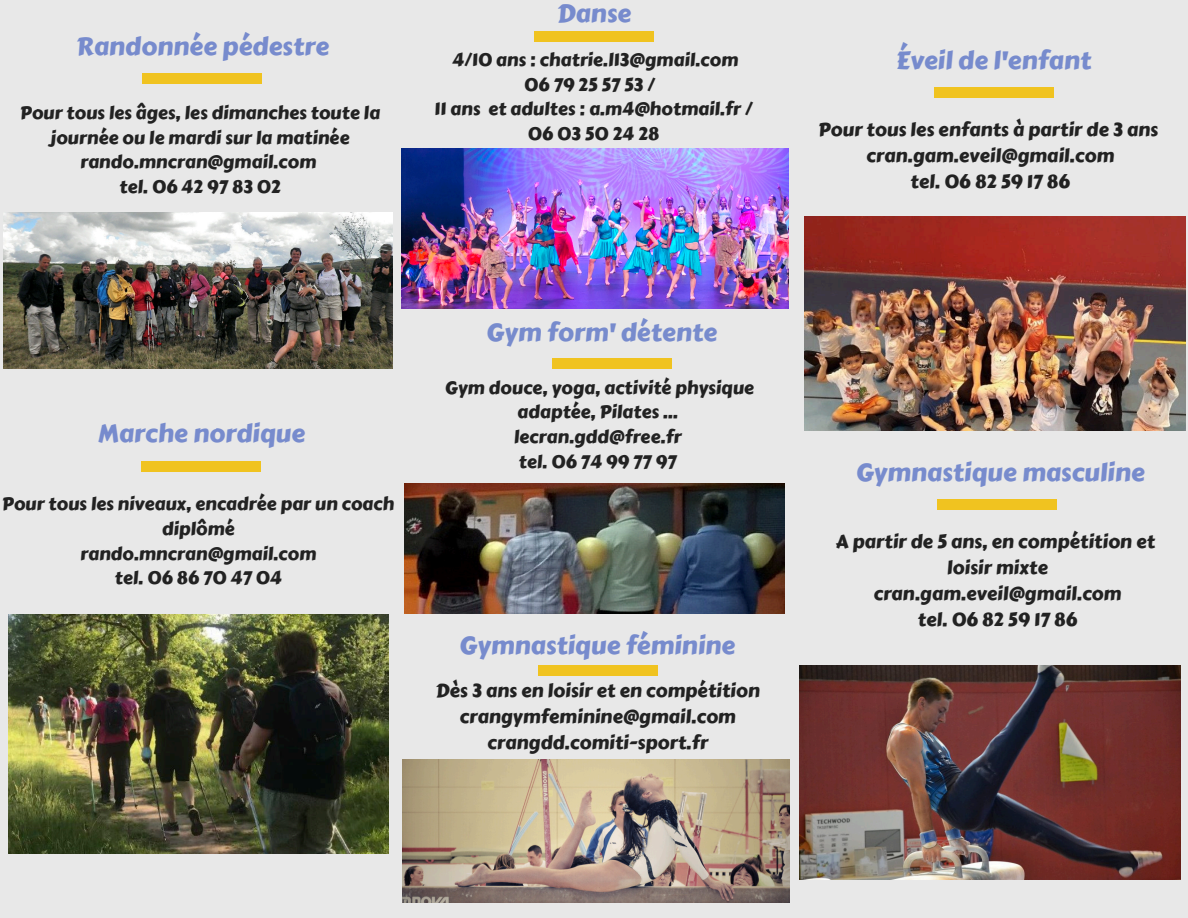
<style>
.page{position:relative;width:1188px;height:918px;background:#e8e8e8}
.page>*{position:absolute;margin:0;border:0;box-sizing:border-box;transform-origin:0 0}
.t1{font:24.9px "Carter One";color:#778bcd}
.t2{font:18.75px "Carter One";color:#222}
.t3{font:18px/24.8px "Carter One";color:#222;text-align:center}
</style>
<div class="page">
<img style="left:804px;top:216px;width:381px;height:214px">
<div style="left:142px;top:461px;width:119px;height:11px;background:#f0c320"></div>
<div style="left:538px;top:665px;width:119px;height:11px;background:#f0c320"></div>
<div style="left:937px;top:499px;width:120px;height:10px;background:#f0c320"></div>
<div style="left:535px;top:31px;width:119px;height:10px;background:#f0c320"></div>
<div style="left:553px;top:359px;width:119px;height:10px;background:#f0c320"></div>
<div style="left:143px;top:74px;width:119px;height:10px;background:#f0c320"></div>
<div style="left:935px;top:88px;width:119px;height:10px;background:#f0c320"></div>
<img style="left:799px;top:665px;width:381px;height:214px">
<img style="left:3px;top:213px;width:390px;height:155px">
<img style="left:8px;top:614px;width:380px;height:240px">
<img style="left:401px;top:149px;width:387px;height:160px">
<img style="left:404px;top:483px;width:380px;height:131px">
<img style="left:402px;top:759px;width:387px;height:143px">
<p class="t1" style="left:76px;top:28px;width:255px">Randonnée pédestre</p>
<p class="t3" style="left:20px;top:101px;width:362px">Pour tous les âges, les dimanches toute la journée ou le mardi sur la matinée</p>
<h1 class="t3" style="left:80px;top:150px;width:238px">rando.mncran@gmail.com</h1>
<p class="t3" style="left:119px;top:175px;width:163px">tel. 06 42 97 83 02</p>
<p class="t1" style="left:557px;top:-5px;width:76px">Danse</p>
<p class="t3" style="left:452px;top:48px;width:288px">4/10 ans : chatrie.l13@gmail.com</p>
<p class="t3" style="left:524px;top:72px;width:132px">06 79 25 57 53 /</p>
<h1 class="t3" style="left:434px;top:97px;width:320px">11 ans et adultes : a.m4@hotmail.fr /</h1>
<p class="t3" style="left:527px;top:122px;width:133px">06 03 50 24 28</p>
<p class="t1" style="left:98px;top:415px;width:209px">Marche nordique</p>
<p class="t3" style="left:2px;top:492px;width:394px">Pour tous les niveaux, encadrée par un coach diplômé</p>
<p class="t3" style="left:80px;top:541px;width:238px">rando.mncran@gmail.com</p>
<p class="t3" style="left:115px;top:566px;width:169px">tel. 06 86 70 47 04</p>
<p class="t1" style="left:486px;top:314px;width:232px">Gym form' détente</p>
<p class="t3" style="left:445px;top:375px;width:311px">Gym douce, yoga, activité physique adaptée, Pilates ...</p>
<h1 class="t3" style="left:514px;top:425px;width:169px">lecran.gdd@free.fr</h1>
<p class="t3" style="left:519px;top:450px;width:159px">tel. 06 74 99 77 97</p>
<p class="t1" style="left:459px;top:627px;width:277px">Gymnastique féminine</p>
<h1 class="t2" style="left:435px;top:676px;width:326px">Dès 3 ans en loisir et en compétition</h1>
<p class="t2" style="left:460px;top:702px;width:278px">crangymfeminine@gmail.com</p>
<p class="t2" style="left:487px;top:728px;width:222px">crangdd.comiti-sport.fr</p>
<p class="t1" style="left:896px;top:41px;width:197px">Éveil de l'enfant</p>
<p class="t2" style="left:818px;top:116px;width:341px">Pour tous les enfants à partir de 3 ans</p>
<p class="t2" style="left:866px;top:141px;width:249px">cran.gam.eveil@gmail.com</p>
<p class="t2" style="left:910px;top:167px;width:161px">tel. 06 82 59 17 86</p>
<p class="t1" style="left:856px;top:454px;width:290px">Gymnastique masculine</p>
<h1 class="t2" style="left:836px;top:528px;width:321px">A partir de 5 ans, en compétition et</h1>
<p class="t2" style="left:947px;top:553px;width:102px">loisir mixte</p>
<p class="t2" style="left:873px;top:579px;width:249px">cran.gam.eveil@gmail.com</p>
<p class="t2" style="left:918px;top:605px;width:161px">tel. 06 82 59 17 86</p>
</div>
